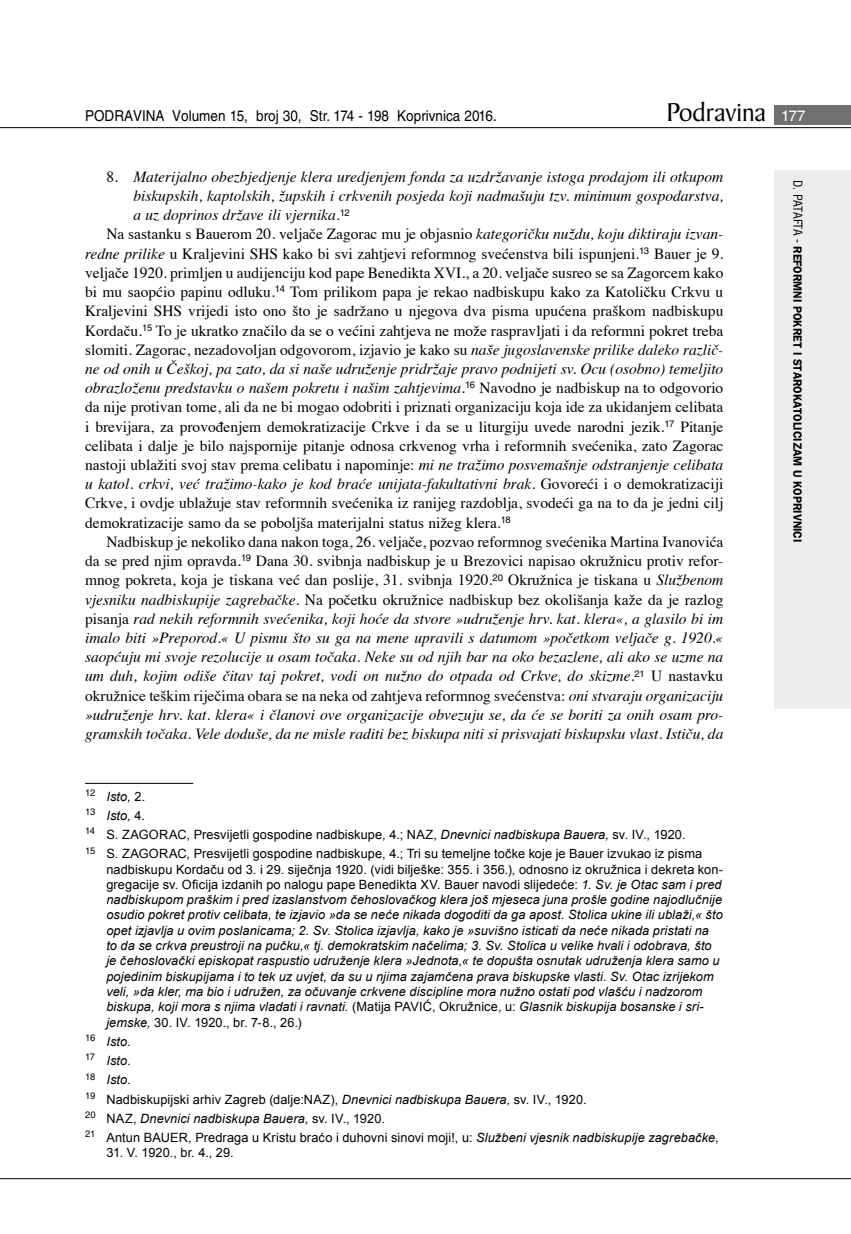
<style>
.page{position:relative;width:851px;height:1234px;background:#fff}
.page>*{position:absolute;margin:0;border:0;box-sizing:border-box;transform-origin:0 0}
.t1{font:27.6px "Baker Signet BT";color:#000}
.t2{font:15.45px "Times";color:#000}
.t3{font:italic 15.45px "Times";color:#000}
.t4{font:15px "Helvetica LT Skin 29";color:#000;scale:.9 1}
.t5{font:italic 12.75px/15.3px "Arial";letter-spacing:.01em;color:#000}
.t6{font:12.75px/19.2px "Arial";letter-spacing:.01em;color:#000}
.t7{font:600 12px "ITC Franklin Gothic Skin 29";letter-spacing:-.005em;color:#000;scale:.95 1}
.s1{font-family:"Helvetica LT Skin 29";font-size:15px;color:#fff}
.s2{font-style:normal}
.s3{font-style:italic}
.s4{font-family:"Helvetica LT Skin 29";font-weight:400;font-stretch:condensed}
</style>
<div class="page">
<div style="left:774px;top:170px;width:76px;height:538px;background:#eceded"></div>
<div style="left:774px;top:105px;width:76px;height:19px;background:#707172"></div>
<hr style="left:0;top:127px;width:850px;height:1px;background:#000">
<hr style="left:0;top:1177px;width:850px;height:1px;background:#000">
<hr style="left:85px;top:783px;width:108px;height:1px;background:#000">
<p class="t4" style="left:85px;top:107px;width:459px">PODRAVINA Volumen 15, broj 30, Str. 174 - 198 Koprivnica 2016.</p>
<h1 class="t1" style="left:666px;top:95px;width:141px">Podravina <span class="s1">177</span></h1>
<p class="t3" style="left:106px;top:163px;width:618px"><span class="s2">8.</span> Materijalno obezbjedjenje klera uredjenjem fonda za uzdržavanje istoga prodajom ili otkupom</p>
<p class="t3" style="left:133px;top:182px;width:591px">biskupskih, kaptolskih, župskih i crkvenih posjeda koji nadmašuju tzv. minimum gospodarstva,</p>
<p class="t3" style="left:133px;top:201px;width:218px">a uz doprinos države ili vjernika.<sup>12</sup></p>
<p class="t2" style="left:106px;top:220px;width:618px">Na sastanku s Bauerom 20. veljače Zagorac mu je objasnio <span class="s3">kategoričku nuždu, koju diktiraju izvan-</span></p>
<p class="t2" style="left:85px;top:239px;width:639px"><span class="s3">redne prilike</span> u Kraljevini SHS kako bi svi zahtjevi reformnog svećenstva bili ispunjeni.<sup>13</sup> Bauer je 9.</p>
<p class="t2" style="left:85px;top:258px;width:639px">veljače 1920. primljen u audijenciju kod pape Benedikta XVI., a 20. veljače susreo se sa Zagorcem kako</p>
<p class="t2" style="left:85px;top:277px;width:639px">bi mu saopćio papinu odluku.<sup>14</sup> Tom prilikom papa je rekao nadbiskupu kako za Katoličku Crkvu u</p>
<p class="t2" style="left:85px;top:296px;width:639px">Kraljevini SHS vrijedi isto ono što je sadržano u njegova dva pisma upućena praškom nadbiskupu</p>
<p class="t2" style="left:85px;top:316px;width:639px">Kordaču.<sup>15</sup> To je ukratko značilo da se o većini zahtjeva ne može raspravljati i da reformni pokret treba</p>
<p class="t2" style="left:85px;top:335px;width:639px">slomiti. Zagorac, nezadovoljan odgovorom, izjavio je kako su <span class="s3">naše jugoslavenske prilike daleko različ-</span></p>
<p class="t3" style="left:85px;top:355px;width:639px">ne od onih u Češkoj, pa zato, da si naše udruženje pridržaje pravo podnijeti sv. Ocu (osobno) temeljito</p>
<p class="t3" style="left:85px;top:374px;width:639px">obrazloženu predstavku o našem pokretu i našim zahtjevima.<sup>16</sup> <span class="s2">Navodno je nadbiskup na to odgovorio</span></p>
<p class="t2" style="left:85px;top:392px;width:639px">da nije protivan tome, ali da ne bi mogao odobriti i priznati organizaciju koja ide za ukidanjem celibata</p>
<p class="t2" style="left:85px;top:412px;width:639px">i brevijara, za provođenjem demokratizacije Crkve i da se u liturgiju uvede narodni jezik.<sup>17</sup> Pitanje</p>
<p class="t2" style="left:85px;top:431px;width:639px">celibata i dalje je bilo najspornije pitanje odnosa crkvenog vrha i reformnih svećenika, zato Zagorac</p>
<p class="t2" style="left:85px;top:450px;width:639px">nastoji ublažiti svoj stav prema celibatu i napominje: <span class="s3">mi ne tražimo posvemašnje odstranjenje celibata</span></p>
<p class="t3" style="left:85px;top:470px;width:639px">u katol. crkvi, već tražimo-kako je kod braće unijata-fakultativni brak. <span class="s2">Govoreći i o demokratizaciji</span></p>
<p class="t2" style="left:85px;top:488px;width:639px">Crkve, i ovdje ublažuje stav reformnih svećenika iz ranijeg razdoblja, svodeći ga na to da je jedni cilj</p>
<p class="t2" style="left:85px;top:508px;width:427px">demokratizacije samo da se poboljša materijalni status nižeg klera.<sup>18</sup></p>
<p class="t2" style="left:106px;top:527px;width:618px">Nadbiskup je nekoliko dana nakon toga, 26. veljače, pozvao reformnog svećenika Martina Ivanovića</p>
<p class="t2" style="left:85px;top:546px;width:639px">da se pred njim opravda.<sup>19</sup> Dana 30. svibnja nadbiskup je u Brezovici napisao okružnicu protiv refor-</p>
<p class="t2" style="left:85px;top:565px;width:639px">mnog pokreta, koja je tiskana već dan poslije, 31. svibnja 1920.<sup>20</sup> Okružnica je tiskana u <span class="s3">Službenom</span></p>
<p class="t2" style="left:85px;top:584px;width:639px"><span class="s3">vjesniku nadbiskupije zagrebačke.</span> Na početku okružnice nadbiskup bez okolišanja kaže da je razlog</p>
<p class="t3" style="left:85px;top:605px;width:639px"><span class="s2">pisanja</span> rad nekih reformnih svećenika, koji hoće da stvore »udruženje hrv. kat. klera«, a glasilo bi im</p>
<p class="t3" style="left:85px;top:624px;width:639px">imalo biti »Preporod.« U pismu što su ga na mene upravili s datumom »početkom veljače g. 1920.«</p>
<p class="t3" style="left:85px;top:643px;width:639px">saopćuju mi svoje rezolucije u osam točaka. Neke su od njih bar na oko bezazlene, ali ako se uzme na</p>
<p class="t3" style="left:85px;top:662px;width:639px">um duh, kojim odiše čitav taj pokret, vodi on nužno do otpada od Crkve, do skizme.<sup>21</sup> <span class="s2">U nastavku</span></p>
<p class="t2" style="left:85px;top:680px;width:639px">okružnice teškim riječima obara se na neka od zahtjeva reformnog svećenstva: <span class="s3">oni stvaraju organizaciju</span></p>
<p class="t3" style="left:85px;top:701px;width:639px">»udruženje hrv. kat. klera« i članovi ove organizacije obvezuju se, da će se boriti za onih osam pro-</p>
<p class="t3" style="left:85px;top:720px;width:639px">gramskih točaka. Vele doduše, da ne misle raditi bez biskupa niti si prisvajati biskupsku vlast. Ističu, da</p>
<p class="t6" style="left:85px;top:786px;width:618px"><sup>12</sup> <span class="s3">Isto,</span> 2.<br><sup>13</sup> <span class="s3">Isto,</span> 4.<br><sup>14</sup> S. ZAGORAC, Presvijetli gospodine nadbiskupe, 4.; NAZ, <span class="s3">Dnevnici nadbiskupa Bauera,</span> sv. IV., 1920.<br><sup>15</sup> S. ZAGORAC, Presvijetli gospodine nadbiskupe, 4.; Tri su temeljne točke koje je Bauer izvukao iz pisma</p>
<p class="t5" style="left:106px;top:861px;width:618px"><span class="s2">nadbiskupu Kordaču od 3. i 29. siječnja 1920. (vidi bilješke: 355. i 356.), odnosno iz okružnica i dekreta kon&shy;gregacije sv. Oficija izdanih po nalogu pape Benedikta XV. Bauer navodi slijedeće:</span> 1. Sv. je Otac sam i pred nadbiskupom praškim i pred izaslanstvom čehoslovačkog klera još mjeseca juna prošle godine najodlučnije osudio pokret protiv celibata, te izjavio »da se neće nikada dogoditi da ga apost. Stolica ukine ili ublaži,« što opet izjavlja u ovim poslanicama; 2. Sv. Stolica izjavlja, kako je »suvišno isticati da neće nikada pristati na<br>to da se crkva preustroji na pučku,« tj. demokratskim načelima; 3. Sv. Stolica u velike hvali i odobrava, što je čehoslovački episkopat raspustio udruženje klera »Jednota,« te dopušta osnutak udruženja klera samo u pojedinim biskupijama i to tek uz uvjet, da su u njima zajamčena prava biskupske vlasti. Sv. Otac izrijekom veli, »da kler, ma bio i udružen, za očuvanje crkvene discipline mora nužno ostati pod vlašću i nadzorom biskupa, koji mora s njima vladati i ravnati. <span class="s2">(Matija PAVIĆ, Okružnice, u:</span> Glasnik biskupija bosanske i sri&shy;jemske, <span class="s2">30. IV. 1920., br. 7-8., 26.)</span></p>
<p class="t6" style="left:85px;top:1031px;width:635px"><sup>16</sup> <span class="s3">Isto.<br></span><sup>17</sup> <span class="s3">Isto.<br></span><sup>18</sup> <span class="s3">Isto.<br></span><sup>19</sup> Nadbiskupijski arhiv Zagreb (dalje:NAZ), <span class="s3">Dnevnici nadbiskupa Bauera,</span> sv. IV., 1920.<br><sup>20</sup> NAZ, <span class="s3">Dnevnici nadbiskupa Bauera,</span> sv. IV., 1920.<br><sup>21</sup> Antun BAUER, Predraga u Kristu braćo i duhovni sinovi moji!, u: <span class="s3">Službeni vjesnik nadbiskupije zagrebačke</span>,</p>
<p class="t6" style="left:106px;top:1143px;width:129px">31. V. 1920., br. 4., 29.</p>
<p class="t7" style="left:804px;top:180px;width:382px;rotate:90deg"><span class="s4">D. PATAFTA -</span> REFORMNI POKRET I STAROKATOLICIZAM U KOPRIVNICI</p>
</div>
